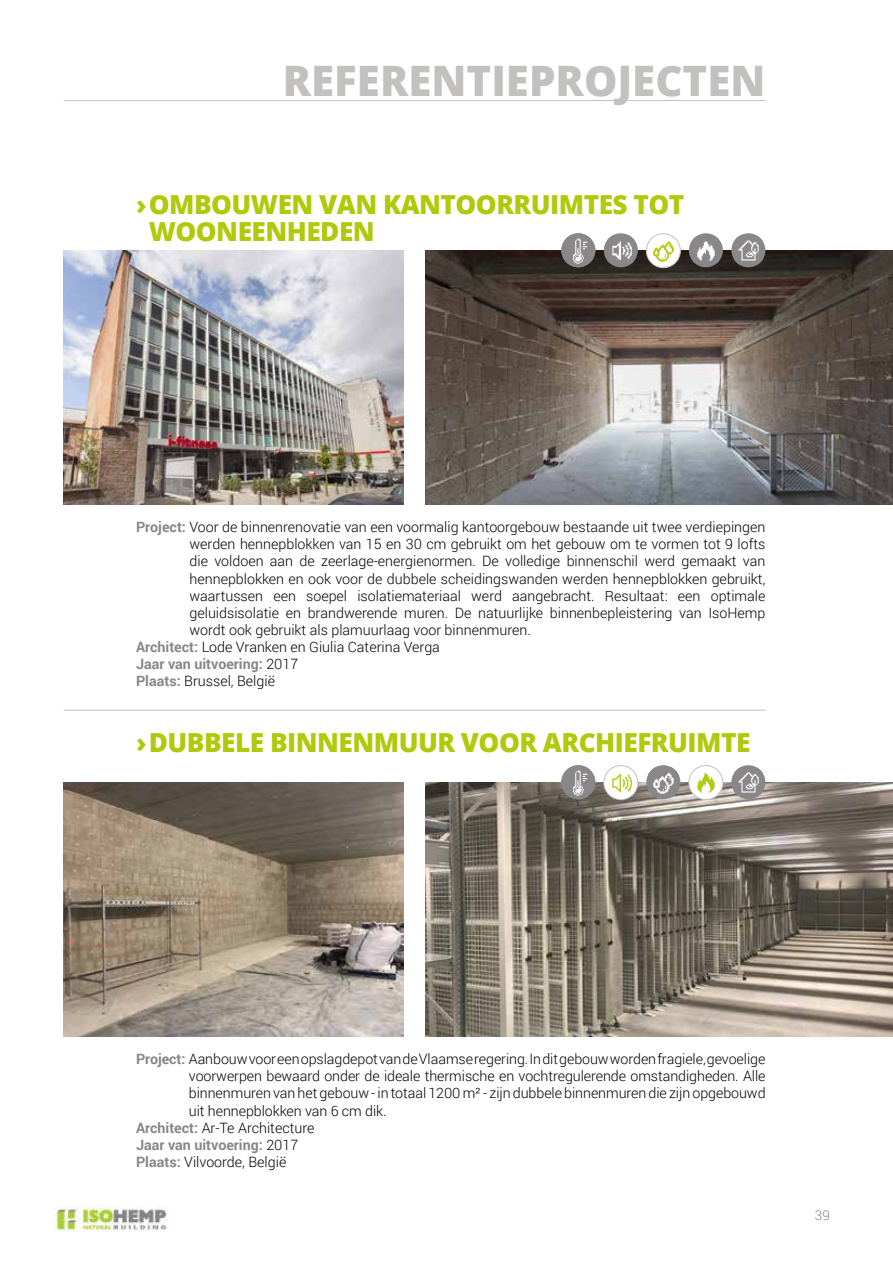
<style>
.page{position:relative;width:893px;height:1263px;background:#fff}
.page>*{position:absolute;margin:0;border:0;box-sizing:border-box;transform-origin:0 0}
.t1{font:800 42px "Open Sans";color:#c3c0c0}
.t2{font:800 26.25px/27px "Open Sans";letter-spacing:-.02em;color:#afca0b}
.t3{font:300 14.25px "Roboto";color:#000}
.t4{font:700 14.25px "Roboto";color:#888786}
.t5{font:300 13.5px "Roboto";color:#888786}
.s1{font-weight:700;color:#888786}
.s2{font-weight:300;color:#000}
</style>
<div class="page">
<img style="left:55px;top:1206px;width:112px;height:25px">
<hr style="left:64px;top:100px;width:701px;height:1px;background:#c3c0c0">
<img style="left:425px;top:251px;width:468px;height:254px">
<img style="left:64px;top:251px;width:340px;height:254px">
<img style="left:561px;top:233px;width:34px;height:34px;border-radius:17px">
<div style="left:604px;top:233px;width:34px;height:34px;background:#888786;border-radius:50%"></div>
<img style="left:607px;top:236px;width:27px;height:27px">
<div style="left:689px;top:233px;width:34px;height:34px;background:#888786;border-radius:50%"></div>
<img style="left:693px;top:238px;width:26px;height:25px">
<svg style="left:731px;top:233px;width:34px;height:34px"></svg>
<img style="left:734px;top:236px;width:29px;height:29px">
<img style="left:648px;top:235px;width:31px;height:31px">
<div style="left:646px;top:233px;width:35px;height:35px;border:1px solid #c3c0c0;border-radius:50%"></div>
<hr style="left:64px;top:710px;width:701px;height:1px;background:#c3c0c0">
<img style="left:64px;top:783px;width:340px;height:253px">
<img style="left:425px;top:783px;width:468px;height:253px">
<img style="left:561px;top:765px;width:34px;height:34px;border-radius:17px">
<div style="left:646px;top:765px;width:34px;height:34px;background:#888786;border-radius:50%"></div>
<img style="left:648px;top:767px;width:31px;height:30px">
<div style="left:731px;top:765px;width:34px;height:34px;background:#888786;border-radius:50%"></div>
<img style="left:734px;top:768px;width:29px;height:28px">
<svg style="left:604px;top:766px;width:34px;height:34px"></svg>
<img style="left:607px;top:768px;width:27px;height:27px">
<div style="left:603px;top:765px;width:35px;height:35px;border:1px solid #c3c0c0;border-radius:50%"></div>
<svg style="left:689px;top:766px;width:34px;height:34px"></svg>
<img style="left:693px;top:770px;width:26px;height:25px">
<div style="left:688px;top:765px;width:35px;height:35px;border:1px solid #c3c0c0;border-radius:50%"></div>
<h1 class="t1" style="left:283px;top:49px;width:484px">REFERENTIEPROJECTEN</h1>
<h2 class="t2" style="left:149px;top:189px;width:537px;text-indent:-13px">›OMBOUWEN VAN KANTOORRUIMTES TOT<br>WOONEENHEDEN</h2>
<p class="t3" style="left:136px;top:517px;width:631px"><span class="s1">Project:</span> Voor de binnenrenovatie van een voormalig kantoorgebouw bestaande uit twee verdiepingen</p>
<p class="t3" style="left:190px;top:534px;width:577px">werden hennepblokken van 15 en 30 cm gebruikt om het gebouw om te vormen tot 9 lofts</p>
<p class="t3" style="left:190px;top:551px;width:577px">die voldoen aan de zeerlage-energienormen. De volledige binnenschil werd gemaakt van</p>
<p class="t3" style="left:190px;top:569px;width:577px">hennepblokken en ook voor de dubbele scheidingswanden werden hennepblokken gebruikt,</p>
<p class="t3" style="left:190px;top:586px;width:577px">waartussen een soepel isolatiemateriaal werd aangebracht. Resultaat: een optimale</p>
<p class="t3" style="left:190px;top:603px;width:577px">geluidsisolatie en brandwerende muren. De natuurlijke binnenbepleistering van IsoHemp</p>
<p class="t3" style="left:190px;top:620px;width:343px">wordt ook gebruikt als plamuurlaag voor binnenmuren.</p>
<p class="t3" style="left:136px;top:637px;width:305px"><span class="s1">Architect:</span> Lode Vranken en Giulia Caterina Verga</p>
<p class="t4" style="left:136px;top:654px;width:164px">Jaar van uitvoering: <span class="s2">2017</span></p>
<p class="t3" style="left:136px;top:671px;width:141px"><span class="s1">Plaats:</span> Brussel, België</p>
<h2 class="t2" style="left:136px;top:727px;width:616px">›DUBBELE BINNENMUUR VOOR ARCHIEFRUIMTE</h2>
<p class="t3" style="left:136px;top:1049px;width:631px"><span class="s1">Project:</span> Aanbouw voor een opslagdepot van de Vlaamse regering. In dit gebouw worden fragiele, gevoelige</p>
<p class="t3" style="left:189px;top:1066px;width:578px">voorwerpen bewaard onder de ideale thermische en vochtregulerende omstandigheden. Alle</p>
<p class="t3" style="left:189px;top:1083px;width:578px">binnenmuren van het gebouw - in totaal 1200 m² - zijn dubbele binnenmuren die zijn opgebouwd</p>
<p class="t3" style="left:189px;top:1100px;width:199px">uit hennepblokken van 6 cm dik.</p>
<p class="t3" style="left:136px;top:1118px;width:180px"><span class="s1">Architect:</span> Ar-Te Architecture</p>
<p class="t4" style="left:136px;top:1134px;width:164px">Jaar van uitvoering: <span class="s2">2017</span></p>
<p class="t3" style="left:136px;top:1152px;width:152px"><span class="s1">Plaats:</span> Vilvoorde, België</p>
<p class="t5" style="left:815px;top:1206px;width:16px">39</p>
</div>
